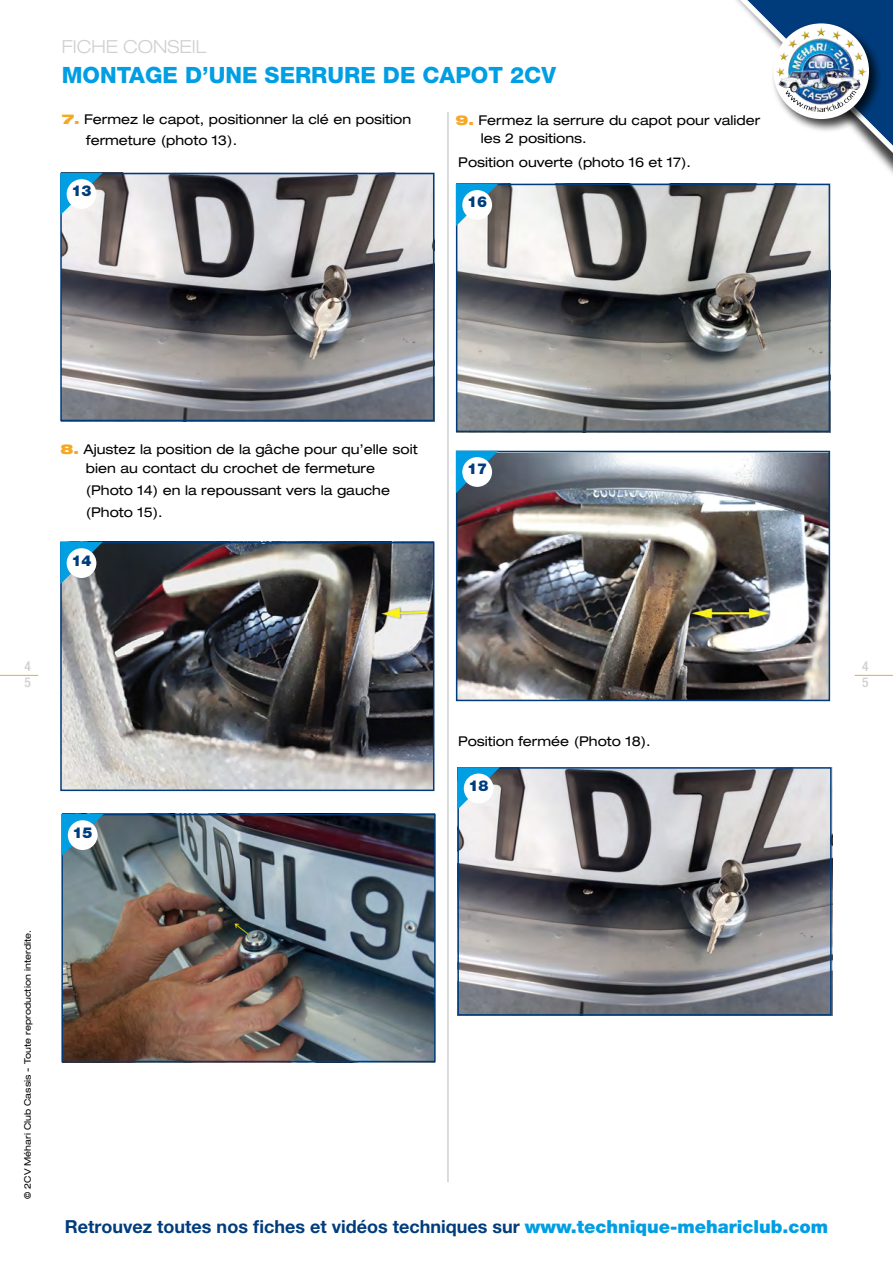
<style>
.page{position:relative;width:893px;height:1263px;background:#fff}
.page>*{position:absolute;margin:0;border:0;box-sizing:border-box;transform-origin:0 0}
.t1{font:800 22.5px "Helvetica Neue LT Pro";color:#009ee3}
.t2{font:700 18px "Helvetica Neue LT Pro";color:#003c7c}
.t3{font:300 expanded 18px "Helvetica Neue LT Pro";color:#cfd0d0}
.t4{font:900 15px "Helvetica Neue LT Pro";color:#003c7c}
.t5{font:expanded 13.5px/20.5px "Helvetica Neue LT Pro";color:#000}
.t6{font:500 condensed 13.5px/16px "Helvetica Neue LT Pro";color:#cfd0d0}
.t7{font:expanded 9px "Helvetica Neue LT Pro";color:#000}
.s1{font-weight:900;color:#f7a721}
.s2{font-weight:900;color:#009ee3}
</style>
<div class="page">
<svg style="left:712px;top:0;width:181px;height:187px"></svg>
<hr style="left:0;top:675px;width:38px;height:1px;background:#f7a721">
<hr style="left:855px;top:675px;width:38px;height:1px;background:#f7a721">
<hr style="left:447px;top:112px;width:2px;height:1070px;background:#cfd0d0">
<img style="left:63px;top:176px;width:368px;height:242px">
<div style="left:60px;top:173px;width:374px;height:248px;border:2px solid #003c7c"></div>
<svg style="left:60px;top:173px;width:43px;height:42px"></svg>
<div style="left:67px;top:179px;width:29px;height:30px;background:#fff;border-radius:50%"></div>
<img style="left:61px;top:541px;width:373px;height:247px">
<div style="left:60px;top:542px;width:374px;height:249px;border:2px solid #003c7c"></div>
<svg style="left:60px;top:542px;width:43px;height:42px"></svg>
<div style="left:67px;top:548px;width:29px;height:30px;background:#fff;border-radius:50%"></div>
<img style="left:459px;top:187px;width:368px;height:242px">
<div style="left:456px;top:184px;width:374px;height:248px;border:2px solid #003c7c"></div>
<svg style="left:456px;top:184px;width:42px;height:42px"></svg>
<div style="left:462px;top:190px;width:30px;height:30px;background:#fff;border-radius:50%"></div>
<img style="left:459px;top:454px;width:368px;height:244px">
<div style="left:456px;top:451px;width:374px;height:250px;border:2px solid #003c7c"></div>
<svg style="left:456px;top:451px;width:42px;height:42px"></svg>
<div style="left:462px;top:457px;width:30px;height:30px;background:#fff;border-radius:50%"></div>
<img style="left:460px;top:770px;width:369px;height:242px">
<div style="left:457px;top:767px;width:375px;height:248px;border:2px solid #003c7c"></div>
<svg style="left:457px;top:767px;width:43px;height:43px"></svg>
<div style="left:464px;top:773px;width:30px;height:30px;background:#fff;border-radius:50%"></div>
<img style="left:64px;top:817px;width:369px;height:242px">
<div style="left:61px;top:814px;width:375px;height:248px;border:2px solid #003c7c"></div>
<svg style="left:61px;top:814px;width:43px;height:42px"></svg>
<div style="left:68px;top:820px;width:30px;height:30px;background:#fff;border-radius:50%"></div>
<h2 class="t3" style="left:62px;top:36px;width:146px">FICHE CONSEIL</h2>
<h1 class="t1" style="left:62px;top:61px;width:496px">MONTAGE D’UNE SERRURE DE CAPOT 2CV</h1>
<p class="t5" style="left:86px;top:109px;width:326px;text-indent:-25px"><span class="s1">7.</span> Fermez le capot, positionner la clé en position fermeture (photo 13).</p>
<p class="t4" style="left:71px;top:182px;width:22px">13</p>
<p class="t5" style="left:481px;top:111px;width:281px;line-height:18.1px;text-indent:-25px"><span class="s1">9.</span> Fermez la serrure du capot pour valider les 2 positions.</p>
<p class="t5" style="left:458px;top:152px;width:234px">Position ouverte (photo 16 et 17).</p>
<p class="t4" style="left:467px;top:193px;width:22px">16</p>
<p class="t5" style="left:86px;top:439px;width:333px;line-height:19.5px;text-indent:-25px"><span class="s1">8.</span> Ajustez la position de la gâche pour qu’elle soit bien au contact du crochet de fermeture</p>
<p class="t5" style="left:86px;top:479px;width:306px;line-height:21.6px">(Photo 14) en la repoussant vers la gauche (Photo 15).</p>
<p class="t4" style="left:71px;top:552px;width:22px">14</p>
<p class="t4" style="left:467px;top:460px;width:22px">17</p>
<p class="t6" style="left:24px;top:657px;width:8px">4<br>5</p>
<p class="t6" style="left:862px;top:657px;width:8px">4<br>5</p>
<p class="t5" style="left:458px;top:731px;width:194px">Position fermée (Photo 18).</p>
<p class="t4" style="left:73px;top:824px;width:22px">15</p>
<p class="t4" style="left:468px;top:777px;width:22px">18</p>
<p class="t7" style="left:22px;top:1199px;width:270px;rotate:-90deg">© 2CV Méhari Club Cassis - Toute reproduction interdite.</p>
<h2 class="t2" style="left:65px;top:1215px;width:765px">Retrouvez toutes nos fiches et vidéos techniques sur <span class="s2">www.technique-mehariclub.com</span></h2>
</div>
